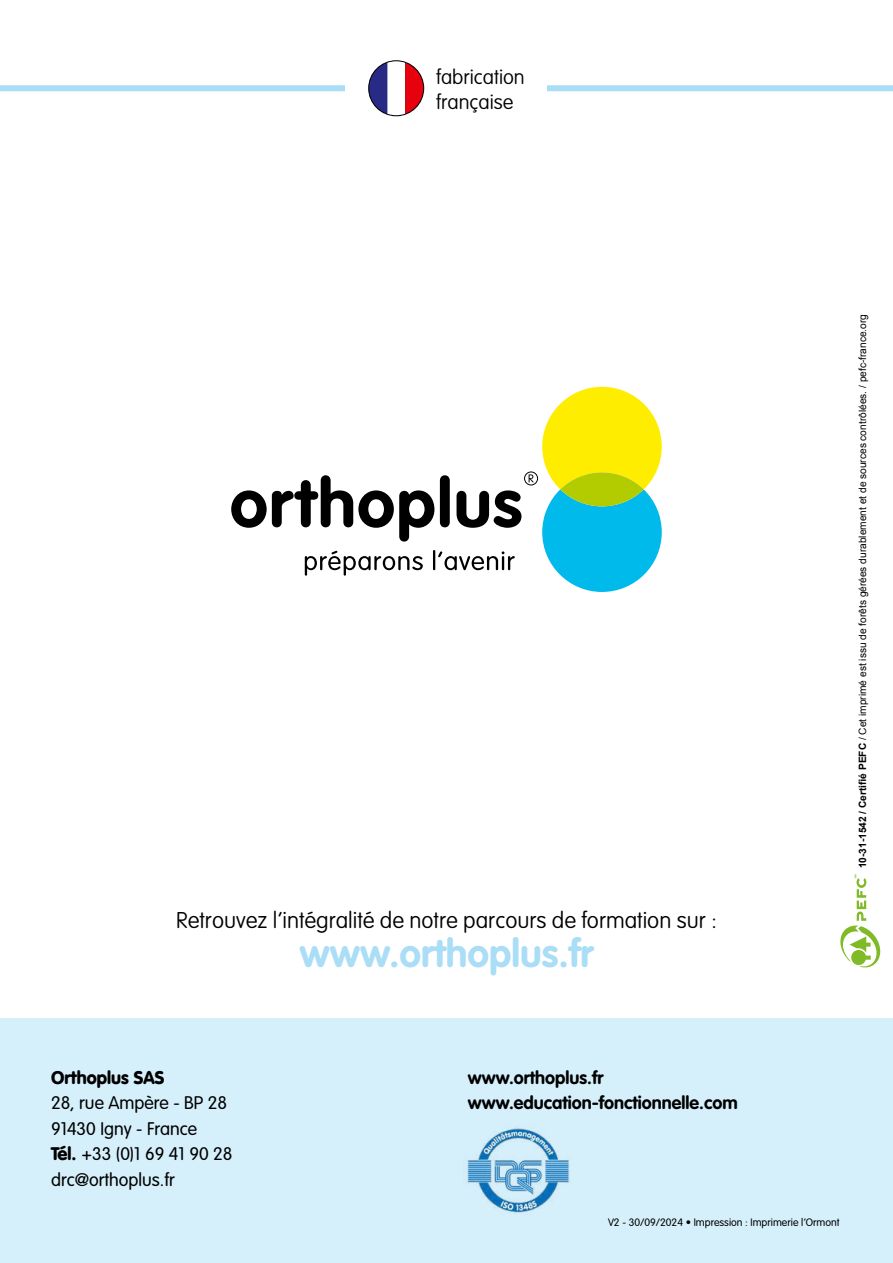
<style>
.page{position:relative;width:893px;height:1263px;background:#fff}
.page>*{position:absolute;margin:0;border:0;box-sizing:border-box;transform-origin:0 0}
.t1{font:700 39px "VAG Rounded LT Pro";color:#aaddf6}
.t2{font:100 22.5px "VAG Rounded LT Pro";color:#000}
.t3{font:100 20.25px/24.3px "VAG Rounded LT Pro";color:#000}
.t4{font:300 18px/25.5px "VAG Rounded LT Pro";color:#000}
.t5{font:700 18px/25.5px "VAG Rounded LT Pro";color:#000}
.t6{font:900 18px "VAG Rounded LT Pro";color:#000}
.t7{font:300 10.65px "VAG Rounded LT Pro";color:#000}
.t8{font:10.2px "Arial";color:#000}
.s1{font-weight:700}
.s2{font-weight:900}
</style>
<div class="page">
<div style="left:0;top:85px;width:893px;height:6px;background:#aaddf6"></div>
<div style="left:346px;top:76px;width:201px;height:24px;background:#fff"></div>
<div style="left:0;top:1018px;width:893px;height:245px;background:#d5effb"></div>
<svg style="left:231px;top:387px;width:431px;height:205px"></svg>
<svg style="left:840px;top:875px;width:40px;height:93px"></svg>
<svg style="left:369px;top:61px;width:54px;height:54px"></svg>
<img style="left:466px;top:1127px;width:104px;height:86px">
<h3 class="t3" style="left:436px;top:66px;width:90px">fabrication française</h3>
<h2 class="t2" style="left:176px;top:908px;width:542px">Retrouvez l’intégralité de notre parcours de formation sur :</h2>
<h1 class="t1" style="left:299px;top:929px;width:295px">www.orthoplus.fr</h1>
<p class="t8" style="left:856px;top:868px;width:556px;rotate:-90deg"><span class="s1">10-31-1542 / Certifié PEFC</span> / Cet imprimé est issu de forêts gérées durablement et de sources contrôlées. / pefc-france.org</p>
<h3 class="t6" style="left:51px;top:1065px;width:115px">Orthoplus SAS</h3>
<h3 class="t4" style="left:51px;top:1091px;width:183px">28, rue Ampère - BP 28<br>91430 Igny - France<br><span class="s2">Tél.</span> +33 (0)1 69 41 90 28 drc@orthoplus.fr</h3>
<h3 class="t5" style="left:468px;top:1065px;width:272px">www.orthoplus.fr www.education-fonctionnelle.com</h3>
<p class="t7" style="left:608px;top:1216px;width:233px">V2 - 30/09/2024 • Impression : Imprimerie l’Ormont</p>
</div>
